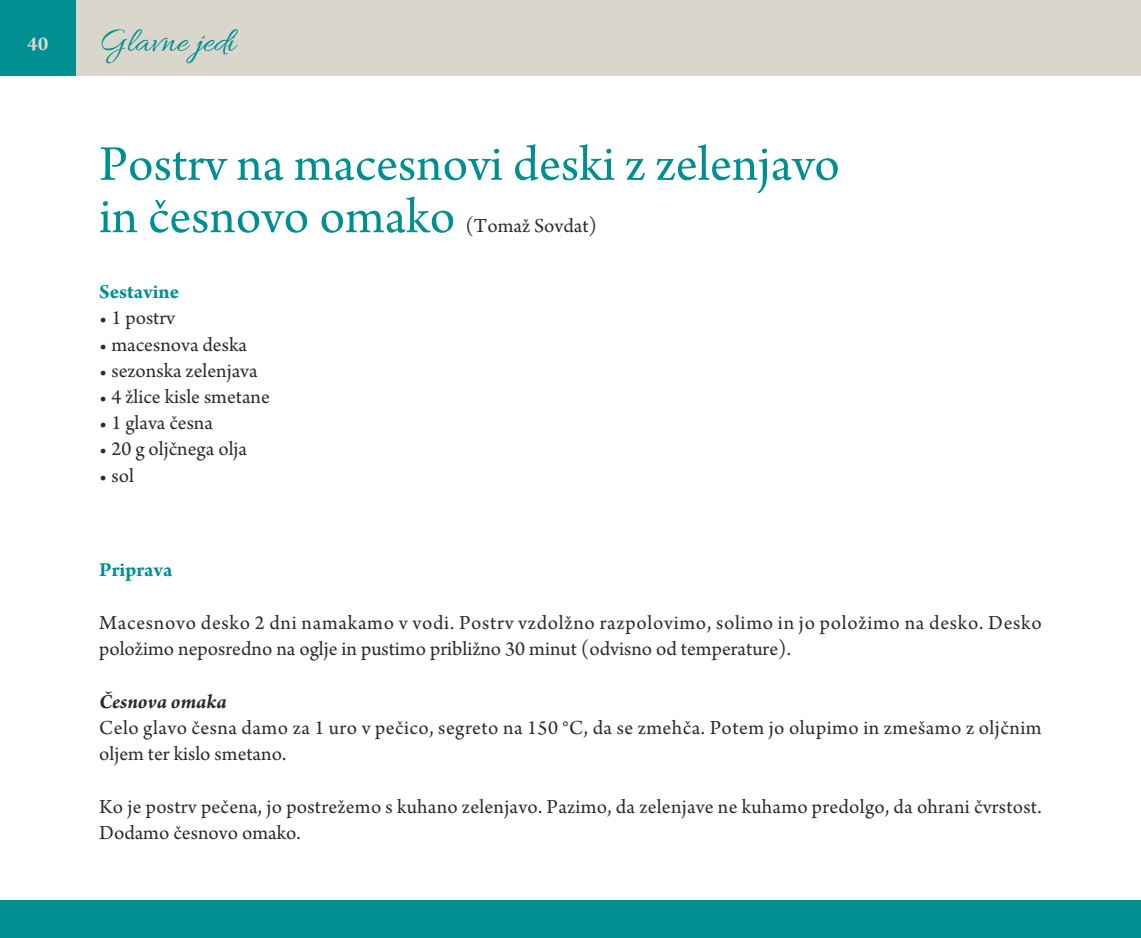
<style>
.page{position:relative;width:1141px;height:938px;background:#fff}
.page>*{position:absolute;margin:0;border:0;box-sizing:border-box;transform-origin:0 0}
.t1{font:52.5px/52.3px "Arno Pro";color:#008f91}
.t2{font:35px "Allura";color:#008f91}
.t3{font:21px/26.2px "Arno Pro";letter-spacing:.01em;color:#2b2b29}
.t4{font:21px/26.2px "Arno Pro";letter-spacing:.035em;color:#2b2b29}
.t5{font:700 21px "Arno Pro";color:#008f91}
.t6{font:italic 700 21px "Arno Pro";color:#2b2b29}
.t7{font:700 21px "Arno Pro";color:#d9d6cc}
</style>
<div class="page">
<div style="left:0;top:0;width:1141px;height:76px;background:#d9d6cc"></div>
<div style="left:0;top:900px;width:1141px;height:38px;background:#008f91"></div>
<div style="left:0;top:0;width:76px;height:76px;background:#008f91"></div>
<p class="t7" style="left:27px;top:36px;width:23px">40</p>
<h2 class="t2" style="left:99px;top:22px;width:138px">Glavne jedi</h2>
<h1 class="t1" style="left:99px;top:144px;width:742px">Postrv na macesnovi deski z zelenjavo in česnovo omako</h1>
<p class="t3" style="left:465px;top:215px;width:133px">(Tomaž Sovdat)</p>
<p class="t5" style="left:99px;top:284px;width:81px">Sestavine</p>
<p class="t3" style="left:99px;top:307px;width:77px">• 1 postrv</p>
<p class="t3" style="left:99px;top:334px;width:149px">• macesnova deska</p>
<p class="t3" style="left:99px;top:360px;width:160px">• sezonska zelenjava</p>
<p class="t3" style="left:99px;top:386px;width:172px">• 4 žlice kisle smetane</p>
<p class="t3" style="left:99px;top:412px;width:115px">• 1 glava česna</p>
<p class="t3" style="left:99px;top:438px;width:149px">• 20 g oljčnega olja</p>
<p class="t3" style="left:99px;top:465px;width:36px">• sol</p>
<p class="t5" style="left:99px;top:561px;width:75px">Priprava</p>
<p class="t4" style="left:99px;top:611px;width:944px">Macesnovo desko 2 dni namakamo v vodi. Postrv vzdolžno razpolovimo, solimo in jo položimo na desko. Desko položimo neposredno na oglje in pustimo približno 30 minut (odvisno od temperature).</p>
<p class="t6" style="left:99px;top:693px;width:129px">Česnova omaka</p>
<p class="t3" style="left:99px;top:717px;width:944px">Celo glavo česna damo za 1 uro v pečico, segreto na 150 °C, da se zmehča. Potem jo olupimo in zmešamo z oljčnim oljem ter kislo smetano.</p>
<p class="t3" style="left:99px;top:795px;width:944px">Ko je postrv pečena, jo postrežemo s kuhano zelenjavo. Pazimo, da zelenjave ne kuhamo predolgo, da ohrani čvrstost.<br>Dodamo česnovo omako.</p>
</div>
